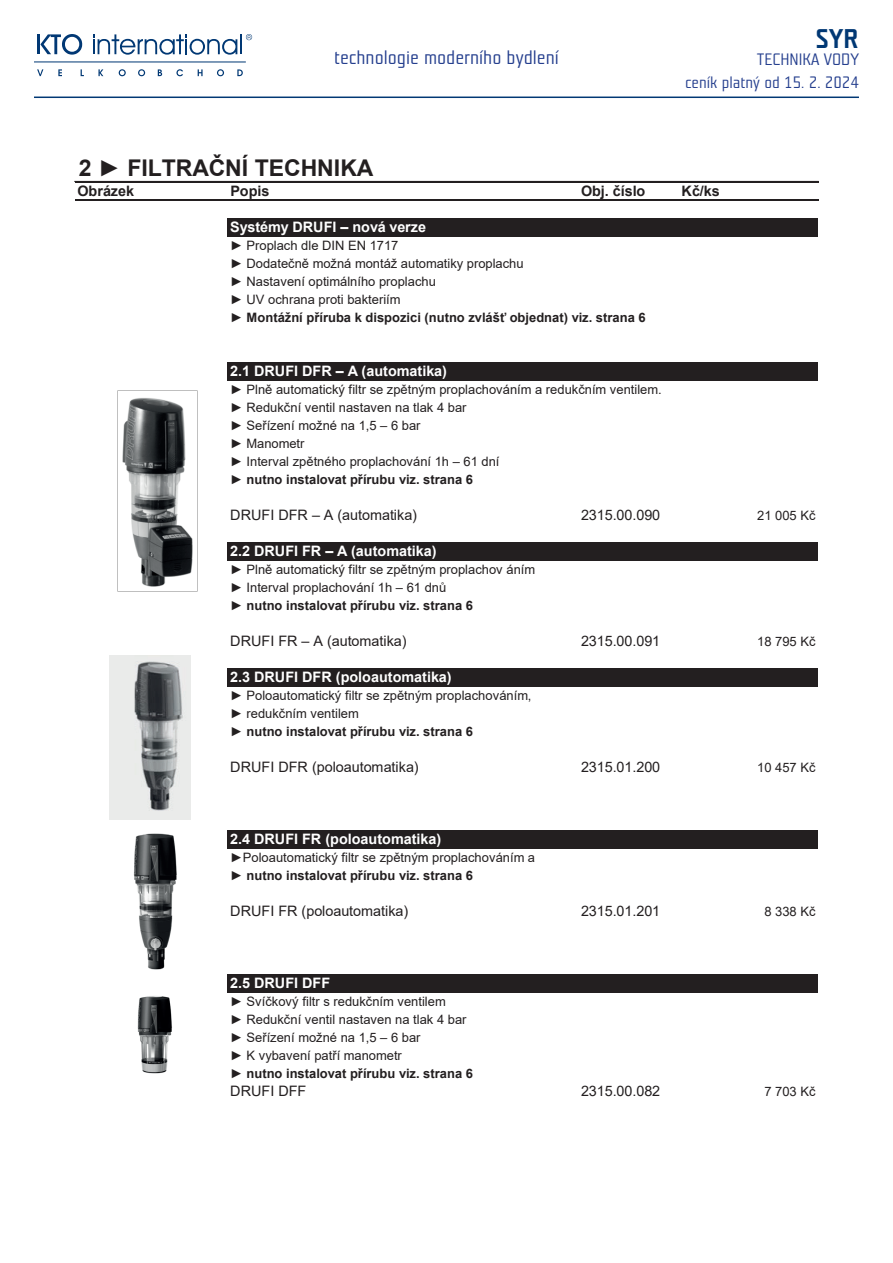
<style>
.page{position:relative;width:893px;height:1263px;background:#fff}
.page>*{position:absolute;margin:0;border:0;box-sizing:border-box;transform-origin:0 0}
.t1{font:700 27px "Teuton Mager";color:#013874}
.t2{font:700 23.1px "Arial";letter-spacing:-.005em;color:#231f20}
.t3{font:19.5px "Teuton Mager";color:#253f8e}
.t4{font:16.5px "Teuton Mager";color:#253f8e}
.t5{font:14.4px "Arial";letter-spacing:-.005em;color:#231f20}
.t6{font:700 14.4px "Arial";color:#fff}
.t7{font:700 14.4px "Arial";letter-spacing:-.005em;color:#231f20}
.t8{font:12.9px/18px "Arial";color:#231f20}
.t9{font:700 12.9px "Arial";color:#231f20}
</style>
<div class="page">
<div style="left:228px;top:218px;width:590px;height:18px;background:#231f20"></div>
<div style="left:228px;top:362px;width:590px;height:18px;background:#231f20"></div>
<div style="left:228px;top:542px;width:590px;height:18px;background:#231f20"></div>
<div style="left:228px;top:668px;width:590px;height:18px;background:#231f20"></div>
<div style="left:228px;top:830px;width:590px;height:18px;background:#231f20"></div>
<div style="left:228px;top:974px;width:590px;height:18px;background:#231f20"></div>
<hr style="left:75px;top:181px;width:743px;height:2px;background:#231f20">
<hr style="left:75px;top:199px;width:743px;height:2px;background:#231f20">
<img style="left:117px;top:390px;width:80px;height:201px">
<img style="left:137px;top:996px;width:35px;height:78px">
<img style="left:109px;top:656px;width:82px;height:164px">
<img style="left:133px;top:833px;width:44px;height:137px">
<svg style="left:37px;top:69px;width:6px;height:7px"></svg>
<svg style="left:58px;top:69px;width:4px;height:7px"></svg>
<svg style="left:98px;top:69px;width:5px;height:7px"></svg>
<svg style="left:119px;top:69px;width:7px;height:7px"></svg>
<svg style="left:138px;top:69px;width:7px;height:7px"></svg>
<svg style="left:158px;top:69px;width:4px;height:7px"></svg>
<svg style="left:176px;top:69px;width:7px;height:7px"></svg>
<svg style="left:198px;top:69px;width:5px;height:7px"></svg>
<svg style="left:217px;top:69px;width:7px;height:7px"></svg>
<svg style="left:237px;top:69px;width:6px;height:7px"></svg>
<hr style="left:34px;top:61px;width:212px;height:1px;background:#013874">
<hr style="left:240px;top:34px;width:2px;height:20px;background:#013874">
<svg style="left:93px;top:34px;width:144px;height:21px"></svg>
<hr style="left:37px;top:34px;width:3px;height:20px;background:#013874">
<svg style="left:40px;top:34px;width:42px;height:21px"></svg>
<svg style="left:246px;top:34px;width:6px;height:6px"></svg>
<hr style="left:34px;top:97px;width:825px;height:1px;background:#013874">
<h3 class="t3" style="left:334px;top:47px;width:226px">technologie moderního bydlení</h3>
<h1 class="t1" style="left:816px;top:25px;width:45px">SYR</h1>
<p class="t4" style="left:757px;top:52px;width:104px">TECHNIKA VODY</p>
<p class="t4" style="left:685px;top:74px;width:175px">ceník platný od 15. 2. 2024</p>
<h2 class="t2" style="left:79px;top:151px;width:296px">2 ► FILTRAČNÍ TECHNIKA</h2>
<p class="t7" style="left:77px;top:181px;width:58px">Obrázek</p>
<p class="t7" style="left:230px;top:181px;width:41px">Popis</p>
<p class="t7" style="left:581px;top:181px;width:66px">Obj. číslo</p>
<p class="t7" style="left:682px;top:181px;width:40px">Kč/ks</p>
<p class="t6" style="left:230px;top:217px;width:197px">Systémy DRUFI – nová verze</p>
<p class="t8" style="left:230px;top:236px;width:295px">► Proplach dle DIN EN 1717<br>► Dodatečně možná montáž automatiky proplachu ► Nastavení optimálního proplachu<br>► UV ochrana proti bakteriím</p>
<p class="t9" style="left:230px;top:308px;width:417px">► Montážní příruba k dispozici (nutno zvlášť objednat) viz. strana 6</p>
<p class="t6" style="left:230px;top:361px;width:218px">2.1 DRUFI DFR – A (automatika)</p>
<p class="t8" style="left:230px;top:380px;width:433px">► Plně automatický filtr se zpětným proplachováním a redukčním ventilem. ► Redukční ventil nastaven na tlak 4 bar<br>► Seřízení možné na 1,5 – 6 bar<br>► Manometr<br>► Interval zpětného proplachování 1h – 61 dní</p>
<p class="t9" style="left:230px;top:470px;width:244px">► nutno instalovat přírubu viz. strana 6</p>
<p class="t5" style="left:230px;top:505px;width:188px">DRUFI DFR – A (automatika)</p>
<p class="t5" style="left:581px;top:505px;width:81px">2315.00.090</p>
<p class="t8" style="left:757px;top:506px;width:60px">21 005 Kč</p>
<p class="t6" style="left:230px;top:541px;width:208px">2.2 DRUFI FR – A (automatika)</p>
<p class="t8" style="left:230px;top:560px;width:307px">► Plně automatický filtr se zpětným proplachov áním ► Interval proplachování 1h – 61 dnů</p>
<p class="t9" style="left:230px;top:596px;width:244px">► nutno instalovat přírubu viz. strana 6</p>
<p class="t5" style="left:230px;top:631px;width:178px">DRUFI FR – A (automatika)</p>
<p class="t5" style="left:581px;top:631px;width:81px">2315.00.091</p>
<p class="t8" style="left:757px;top:632px;width:60px">18 795 Kč</p>
<p class="t6" style="left:230px;top:667px;width:223px">2.3 DRUFI DFR (poloautomatika)</p>
<p class="t8" style="left:230px;top:686px;width:303px">► Poloautomatický filtr se zpětným proplachováním, ► redukčním ventilem</p>
<p class="t9" style="left:230px;top:722px;width:244px">► nutno instalovat přírubu viz. strana 6</p>
<p class="t5" style="left:230px;top:757px;width:190px">DRUFI DFR (poloautomatika)</p>
<p class="t5" style="left:581px;top:757px;width:81px">2315.01.200</p>
<p class="t8" style="left:757px;top:758px;width:60px">10 457 Kč</p>
<p class="t6" style="left:230px;top:829px;width:212px">2.4 DRUFI FR (poloautomatika)</p>
<p class="t8" style="left:230px;top:848px;width:306px">►Poloautomatický filtr se zpětným proplachováním a</p>
<p class="t9" style="left:230px;top:866px;width:244px">► nutno instalovat přírubu viz. strana 6</p>
<p class="t5" style="left:230px;top:901px;width:179px">DRUFI FR (poloautomatika)</p>
<p class="t5" style="left:581px;top:901px;width:81px">2315.01.201</p>
<p class="t8" style="left:764px;top:902px;width:53px">8 338 Kč</p>
<p class="t6" style="left:230px;top:973px;width:101px">2.5 DRUFI DFF</p>
<p class="t8" style="left:230px;top:992px;width:238px">► Svíčkový filtr s redukčním ventilem<br>► Redukční ventil nastaven na tlak 4 bar ► Seřízení možné na 1,5 – 6 bar<br>► K vybavení patří manometr</p>
<p class="t9" style="left:230px;top:1064px;width:244px">► nutno instalovat přírubu viz. strana 6</p>
<p class="t5" style="left:230px;top:1081px;width:78px">DRUFI DFF</p>
<p class="t5" style="left:581px;top:1081px;width:81px">2315.00.082</p>
<p class="t8" style="left:764px;top:1082px;width:53px">7 703 Kč</p>
</div>
